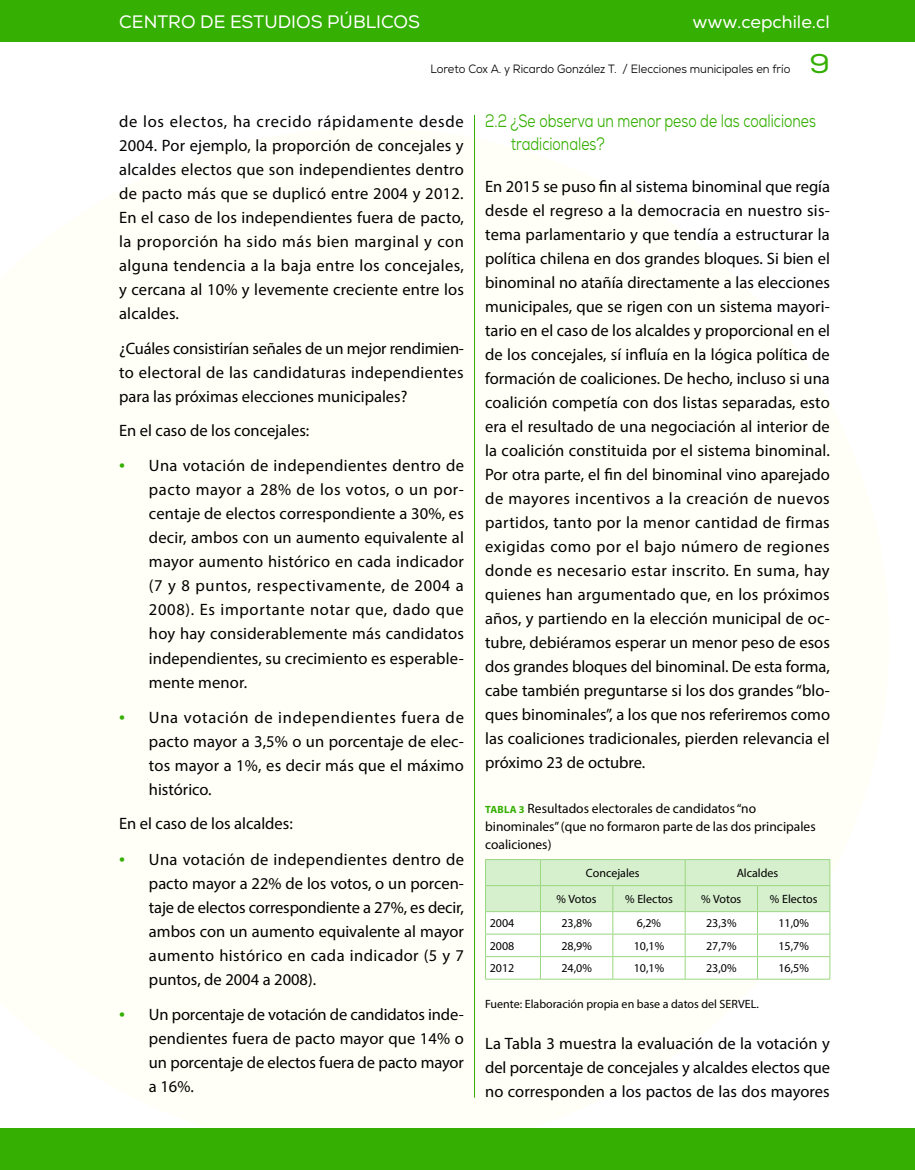
<style>
.page{position:relative;width:915px;height:1170px;background:#fff}
.page>*{position:absolute;margin:0;border:0;box-sizing:border-box;transform-origin:0 0}
.t1{font:27px "Nexa";color:#34af02;scale:1.1 1}
.t2{font:18px/22.5px "Nexa";color:#34af02;scale:.77 1}
.t3{font:18px "Nexa";color:#fff}
.t4{font:16.5px/24px "Myriad Pro";color:#000;text-align:justify}
.t5{font:13.5px/18px "Myriad Pro";color:#000}
.t6{font:12px "Myriad Pro";color:#000}
.t7{font:12px "Nexa";color:#000;scale:.93 1}
.s1{font-size:21px;color:#34af02}
.s2{font-weight:700;font-size:10.5px;color:#34af02}
</style>
<div class="page">
<hr style="left:474px;top:115px;width:1px;height:982px;background:#34af02">
<svg style="left:485px;top:859px;width:345px;height:120px"></svg>
<hr style="left:485px;top:911px;width:55px;height:1px;background:#9ad781">
<hr style="left:540px;top:911px;width:72px;height:1px;background:#9ad781">
<hr style="left:612px;top:911px;width:73px;height:1px;background:#9ad781">
<hr style="left:685px;top:911px;width:72px;height:1px;background:#9ad781">
<hr style="left:757px;top:911px;width:73px;height:1px;background:#9ad781">
<div style="left:0;top:0;width:914px;height:41px;background:#34af02"></div>
<div style="left:0;top:1128px;width:914px;height:41px;background:#34af02"></div>
<p class="t3" style="left:119px;top:11px;width:302px">CENTRO DE ESTUDIOS PÚBLICOS</p>
<p class="t3" style="left:692px;top:11px;width:139px">www.cepchile.cl</p>
<p class="t7" style="left:430px;top:62px;width:388px">Loreto Cox A. y Ricardo González T. / Elecciones municipales en frío</p>
<h1 class="t1" style="left:809px;top:47px;width:20px">9</h1>
<p class="t4" style="left:119px;top:109px;width:346px">de los electos, ha crecido rápidamente desde 2004. Por ejemplo, la proporción de concejales y alcaldes electos que son independientes dentro de pacto más que se duplicó entre 2004 y 2012.<br>En el caso de los independientes fuera de pacto, la proporción ha sido más bien marginal y con alguna tendencia a la baja entre los concejales, y cercana al 10% y levemente creciente entre los alcaldes.</p>
<p class="t4" style="left:119px;top:336px;width:346px">¿Cuáles consistirían señales de un mejor rendimien&shy;to electoral de las candidaturas independientes para las próximas elecciones municipales?</p>
<p class="t4" style="left:119px;top:418px;width:192px">En el caso de los concejales:</p>
<p class="t4" style="left:149px;top:453px;width:316px;text-indent:-30px"><span class="s1">•</span> Una votación de independientes dentro de pacto mayor a 28% de los votos, o un por&shy;centaje de electos correspondiente a 30%, es decir, ambos con un aumento equivalente al mayor aumento histórico en cada indicador (7 y 8 puntos, respectivamente, de 2004 a 2008). Es importante notar que, dado que hoy hay considerablemente más candidatos independientes, su crecimiento es esperable&shy;mente menor.</p>
<p class="t4" style="left:149px;top:705px;width:316px;text-indent:-30px"><span class="s1">•</span> Una votación de independientes fuera de pacto mayor a 3,5% o un porcentaje de elec&shy;tos mayor a 1%, es decir más que el máximo histórico.</p>
<p class="t4" style="left:119px;top:811px;width:175px">En el caso de los alcaldes:</p>
<p class="t4" style="left:149px;top:846px;width:316px;text-indent:-30px"><span class="s1">•</span> Una votación de independientes dentro de pacto mayor a 22% de los votos, o un porcen&shy;taje de electos correspondiente a 27%, es decir, ambos con un aumento equivalente al mayor aumento histórico en cada indicador (5 y 7 puntos, de 2004 a 2008).</p>
<p class="t4" style="left:149px;top:1002px;width:316px;text-indent:-30px"><span class="s1">•</span> Un porcentaje de votación de candidatos inde&shy;pendientes fuera de pacto mayor que 14% o un porcentaje de electos fuera de pacto mayor a 16%.</p>
<p class="t2" style="left:510px;top:110px;width:398px;text-indent:-26px">2.2 ¿Se observa un menor peso de las coaliciones tradicionales?</p>
<p class="t4" style="left:485px;top:174px;width:346px">En 2015 se puso fin al sistema binominal que regía desde el regreso a la democracia en nuestro sis&shy;tema parlamentario y que tendía a estructurar la política chilena en dos grandes bloques. Si bien el binominal no atañía directamente a las elecciones municipales, que se rigen con un sistema mayori&shy;tario en el caso de los alcaldes y proporcional en el de los concejales, sí influía en la lógica política de formación de coaliciones. De hecho, incluso si una coalición competía con dos listas separadas, esto era el resultado de una negociación al interior de la coalición constituida por el sistema binominal.<br>Por otra parte, el fin del binominal vino aparejado de mayores incentivos a la creación de nuevos partidos, tanto por la menor cantidad de firmas exigidas como por el bajo número de regiones donde es necesario estar inscrito. En suma, hay quienes han argumentado que, en los próximos años, y partiendo en la elección municipal de oc&shy;tubre, debiéramos esperar un menor peso de esos dos grandes bloques del binominal. De esta forma, cabe también preguntarse si los dos grandes “blo&shy;ques binominales”, a los que nos referiremos como las coaliciones tradicionales, pierden relevancia el próximo 23 de octubre.</p>
<p class="t5" style="left:485px;top:799px;width:332px"><span class="s2">Tabla 3</span> Resultados electorales de candidatos “no binominales” (que no formaron parte de las dos principales coaliciones)</p>
<p class="t6" style="left:585px;top:865px;width:55px">Concejales</p>
<p class="t6" style="left:736px;top:865px;width:43px">Alcaldes</p>
<p class="t6" style="left:556px;top:891px;width:42px">% Votos</p>
<p class="t6" style="left:624px;top:891px;width:49px">% Electos</p>
<p class="t6" style="left:701px;top:891px;width:42px">% Votos</p>
<p class="t6" style="left:769px;top:891px;width:49px">% Electos</p>
<p class="t6" style="left:489px;top:915px;width:26px">2004</p>
<p class="t6" style="left:561px;top:915px;width:32px">23,8%</p>
<p class="t6" style="left:636px;top:915px;width:26px">6,2%</p>
<p class="t6" style="left:705px;top:915px;width:32px">23,3%</p>
<p class="t6" style="left:778px;top:915px;width:32px">11,0%</p>
<p class="t6" style="left:489px;top:938px;width:26px">2008</p>
<p class="t6" style="left:561px;top:938px;width:32px">28,9%</p>
<p class="t6" style="left:633px;top:938px;width:32px">10,1%</p>
<p class="t6" style="left:705px;top:938px;width:32px">27,7%</p>
<p class="t6" style="left:778px;top:938px;width:32px">15,7%</p>
<p class="t6" style="left:489px;top:960px;width:26px">2012</p>
<p class="t6" style="left:561px;top:960px;width:32px">24,0%</p>
<p class="t6" style="left:633px;top:960px;width:32px">10,1%</p>
<p class="t6" style="left:705px;top:960px;width:32px">23,0%</p>
<p class="t6" style="left:778px;top:960px;width:32px">16,5%</p>
<p class="t6" style="left:485px;top:996px;width:275px">Fuente: Elaboración propia en base a datos del SERVEL.</p>
<p class="t4" style="left:485px;top:1030px;width:346px">La Tabla 3 muestra la evaluación de la votación y del porcentaje de concejales y alcaldes electos que no corresponden a los pactos de las dos mayores</p>
</div>
